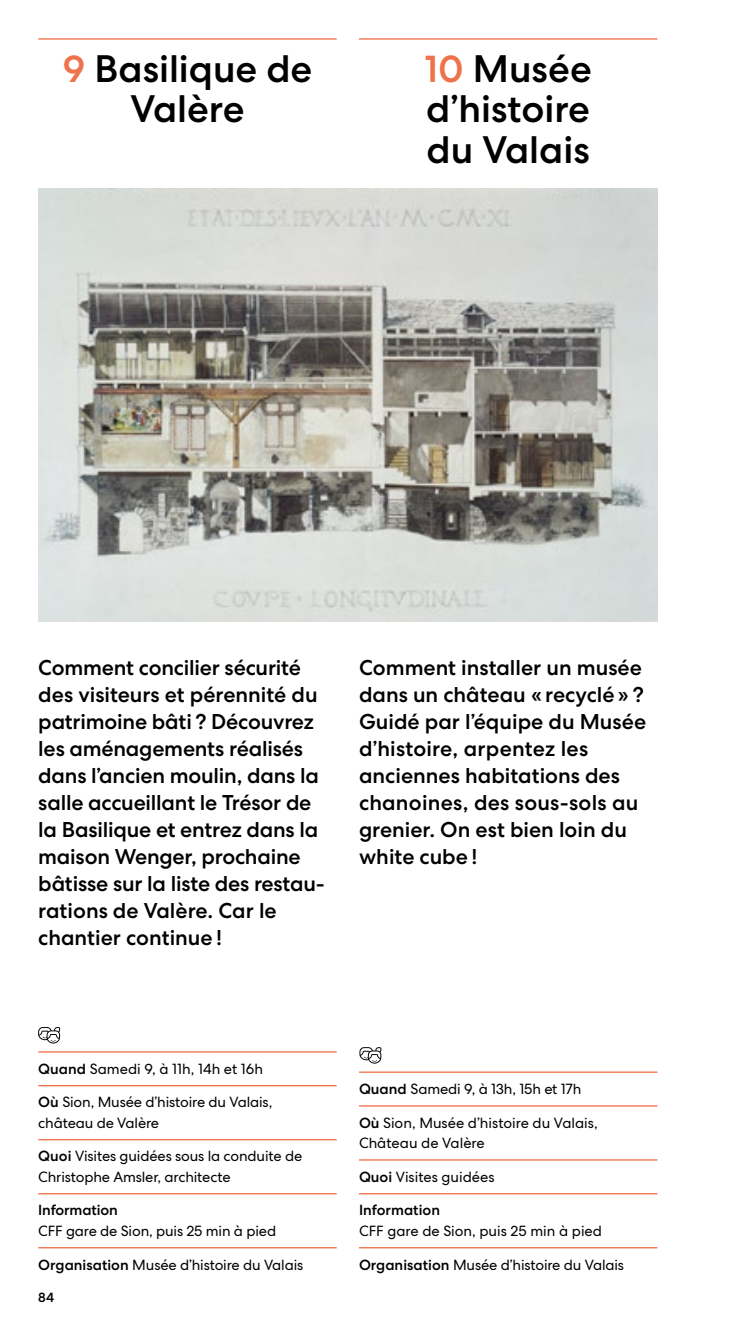
<style>
.page{position:relative;width:734px;height:1340px;background:#fff}
.page>*{position:absolute;margin:0;border:0;box-sizing:border-box;transform-origin:0 0}
.t1{font:500 38.25px/40.5px "Centra No 2";color:#000;text-align:center}
.t2{font:500 21.38px/27px "Centra No 2";letter-spacing:-.005em;color:#000}
.t3{font:14.62px/20.2px "Centra No 2";letter-spacing:-.01em;color:#000}
.t4{font:500 14.62px "Centra No 2";letter-spacing:-.005em;color:#000}
.t5{font:500 13.5px "Centra No 2";color:#000}
.s1{color:#ee724b}
.s2{font-weight:500}
</style>
<div class="page">
<hr style="left:38px;top:1051px;width:298px;height:1px;background:#ee724b">
<hr style="left:38px;top:1084px;width:298px;height:2px;background:#ee724b">
<hr style="left:38px;top:1138px;width:298px;height:2px;background:#ee724b">
<hr style="left:38px;top:1192px;width:298px;height:2px;background:#ee724b">
<hr style="left:38px;top:1246px;width:298px;height:2px;background:#ee724b">
<hr style="left:359px;top:1071px;width:298px;height:1px;background:#ee724b">
<hr style="left:359px;top:1105px;width:298px;height:1px;background:#ee724b">
<hr style="left:359px;top:1159px;width:298px;height:1px;background:#ee724b">
<hr style="left:359px;top:1192px;width:298px;height:2px;background:#ee724b">
<hr style="left:359px;top:1246px;width:298px;height:2px;background:#ee724b">
<img style="left:38px;top:189px;width:619px;height:432px">
<hr style="left:38px;top:38px;width:298px;height:2px;background:#ee724b">
<hr style="left:359px;top:38px;width:298px;height:2px;background:#ee724b">
<svg style="left:38px;top:1027px;width:22px;height:16px"></svg>
<svg style="left:359px;top:1047px;width:22px;height:16px"></svg>
<h1 class="t1" style="left:63px;top:48px;width:251px"><span class="s1">9</span> Basilique de<br>Valère</h1>
<h1 class="t1" style="left:424px;top:48px;width:169px;text-align:justify"><span class="s1">10</span> Musée d’histoire du Valais</h1>
<p class="t2" style="left:38px;top:654px;width:288px">Comment concilier sécurité des visiteurs et pérennité du patrimoine bâti ? Découvrez les aménagements réalisés dans l’ancien moulin, dans la salle accueillant le Trésor de la Basilique et entrez dans la maison Wenger, prochaine bâtisse sur la liste des restau&shy;rations de Valère. Car le chantier continue !</p>
<p class="t2" style="left:359px;top:654px;width:289px">Comment installer un musée dans un château « recyclé » ?<br>Guidé par l’équipe du Musée d’histoire, arpentez les anciennes habitations des chanoines, des sous-sols au grenier. On est bien loin du white cube !</p>
<p class="t3" style="left:38px;top:1058px;width:226px"><span class="s2">Quand</span> Samedi 9, à 11h, 14h et 16h</p>
<p class="t3" style="left:38px;top:1092px;width:236px"><span class="s2">Où</span> Sion, Musée d’histoire du Valais, château de Valère</p>
<p class="t3" style="left:38px;top:1146px;width:265px"><span class="s2">Quoi</span> Visites guidées sous la conduite de<br>Christophe Amsler, architecte</p>
<p class="t4" style="left:38px;top:1201px;width:81px">Information</p>
<p class="t3" style="left:38px;top:1220px;width:239px">CFF gare de Sion, puis 25 min à pied</p>
<p class="t3" style="left:38px;top:1254px;width:266px"><span class="s2">Organisation</span> Musée d’histoire du Valais</p>
<p class="t5" style="left:38px;top:1289px;width:17px">84</p>
<p class="t3" style="left:359px;top:1078px;width:224px"><span class="s2">Quand</span> Samedi 9, à 13h, 15h et 17h</p>
<p class="t3" style="left:359px;top:1112px;width:240px"><span class="s2">Où</span> Sion, Musée d’histoire du Valais,<br>Château de Valère</p>
<p class="t3" style="left:359px;top:1166px;width:137px"><span class="s2">Quoi</span> Visites guidées</p>
<p class="t4" style="left:359px;top:1201px;width:82px">Information</p>
<p class="t3" style="left:359px;top:1220px;width:244px">CFF gare de Sion, puis 25 min à pied</p>
<p class="t3" style="left:359px;top:1254px;width:266px"><span class="s2">Organisation</span> Musée d’histoire du Valais</p>
</div>
